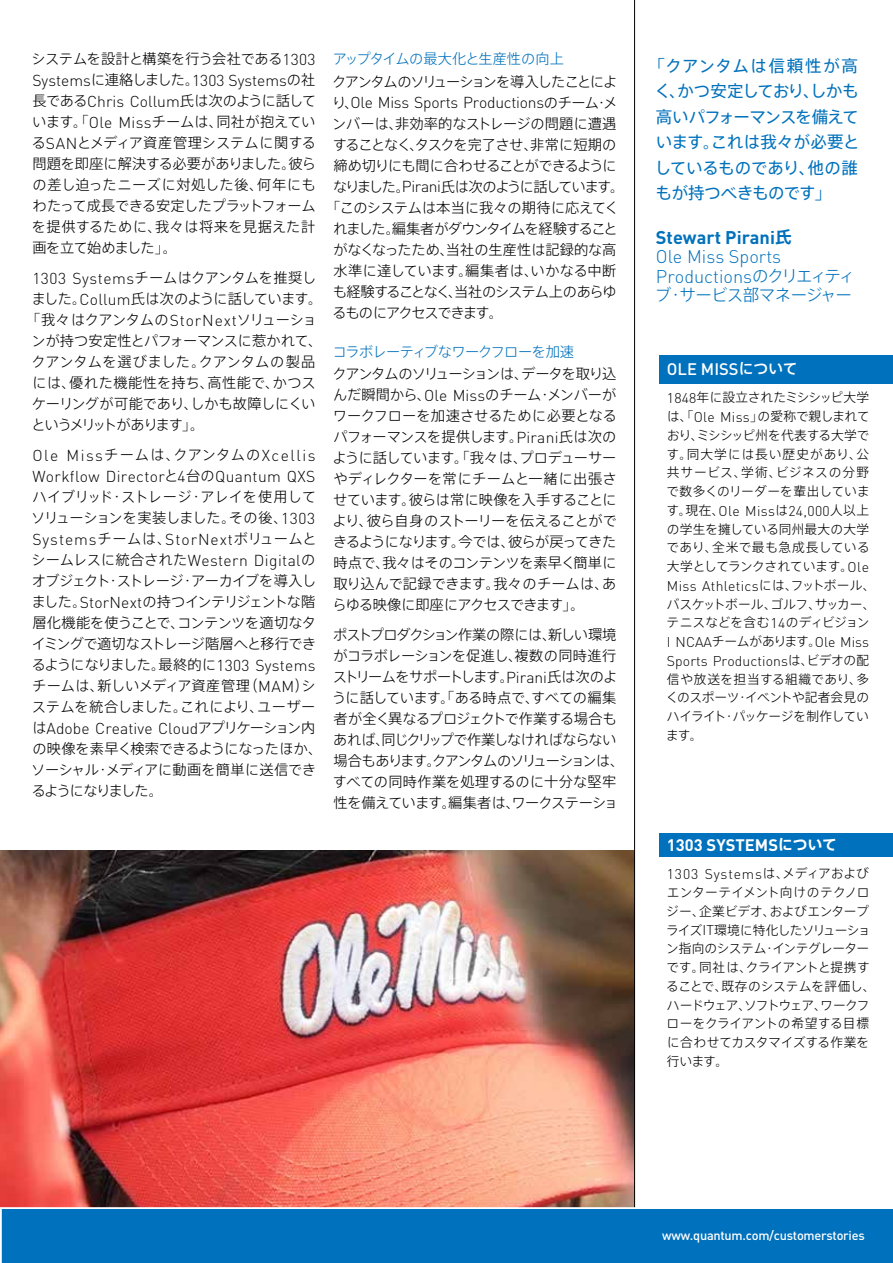
<style>
.page{position:relative;width:893px;height:1263px;background:#fff}
.page>*{position:absolute;margin:0;border:0;box-sizing:border-box;transform-origin:0 0}
.t1{font:300 18.15px/19.5px "DIN Pro";color:#0071bc}
.t2{font:16.5px/25.5px "Axis Std";letter-spacing:-.03em;color:#0071bc;text-align:justify}
.t3{font:700 16.5px "DIN Pro";color:#fff}
.t4{font:300 16.5px "Axis Std";letter-spacing:-.045em;color:#0071bc}
.t5{font:500 16.5px "DIN Pro";color:#fff}
.t6{font:300 15.75px/21px "DIN Pro";letter-spacing:.025em;color:#000}
.t7{font:300 15.75px/21px "DIN Pro";letter-spacing:.06em;color:#000}
.t8{font:300 15.75px "DIN Pro";letter-spacing:-.015em;color:#000}
.t9{font:300 15.75px "DIN Pro";color:#000}
.t10{font:300 15.75px "DIN Pro";letter-spacing:.005em;color:#000}
.t11{font:300 14.25px/21px "Axis Std";letter-spacing:-.03em;color:#000;text-align:justify}
.t12{font:300 14.25px "Axis Std";letter-spacing:-.08em;color:#000}
.t13{font:300 14.25px "Axis Std";letter-spacing:-.005em;color:#000}
.t14{font:300 14.25px "Axis Std";letter-spacing:-.105em;color:#000}
.t15{font:300 14.25px "Axis Std";letter-spacing:-.055em;color:#000}
.t16{font:300 14.25px "Axis Std";letter-spacing:-.065em;color:#000}
.t17{font:300 14.25px "Axis Std";letter-spacing:.035em;color:#000}
.t18{font:300 14.25px "Axis Std";letter-spacing:-.06em;color:#000}
.t19{font:300 14.25px "Axis Std";letter-spacing:.015em;color:#000}
.t20{font:300 14.25px "Axis Std";letter-spacing:.005em;color:#000}
.t21{font:300 14.25px "Axis Std";letter-spacing:-.06em;color:#0071bc}
.t22{font:300 14.25px "Axis Std";letter-spacing:-.01em;color:#0071bc}
.t23{font:300 14.25px "Axis Std";letter-spacing:-.09em;color:#000}
.t24{font:300 14.1px "DIN Pro";letter-spacing:.025em;color:#000}
.t25{font:300 14.1px/18.8px "DIN Pro";letter-spacing:.005em;color:#000}
.t26{font:300 14.1px "DIN Pro";letter-spacing:.06em;color:#000}
.t27{font:300 12.75px/18.8px "Axis Std";letter-spacing:-.01em;color:#000;text-align:justify}
.t28{font:300 12.75px/18.8px "Axis Std";letter-spacing:-.03em;color:#000}
.t29{font:500 12.75px "DIN Pro";letter-spacing:-.02em;color:#fff}
.s1{font-family:"DIN Pro";font-size:15.75px}
.s2{font-family:"Axis Std";font-size:14.25px}
.s3{font-weight:700}
.s4{font-family:"Axis Std";font-weight:700;font-size:16.5px}
.s5{font-family:"Axis Std";font-size:16.5px}
.s6{font-family:"Axis Std";font-size:15px}
.s7{font-family:"DIN Pro";font-size:14.1px}
.s8{font-family:"Axis Std";font-size:12.75px}
</style>
<div class="page">
<img style="left:0;top:850px;width:634px;height:357px">
<div style="left:660px;top:355px;width:233px;height:29px;background:#0071bc"></div>
<hr style="left:634px;top:0;width:1px;height:1218px;background:#000">
<div style="left:0;top:1207px;width:893px;height:56px;background:#0071bc"></div>
<div style="left:660px;top:833px;width:233px;height:24px;background:#0071bc"></div>
<p class="t11" style="left:32px;top:47px;width:285px">システムを設計と構築を行う会社である<span class="s1">1303</span></p>
<p class="t9" style="left:32px;top:68px;width:284px">Systems<span class="s2">に連絡しました。</span>1303 Systems<span class="s2">の社</span></p>
<p class="t11" style="left:32px;top:89px;width:286px">長である<span class="s1">Chris Collum</span>氏は次のように話しています。「<span class="s1">Ole Miss</span>チームは、同社が抱えている<span class="s1">SAN</span>とメディア資産管理システムに関する問題を即座に解決する必要がありました。彼らの差し迫ったニーズに対処した後、何年にもわたって成長できる安定したプラットフォームを提供するために、我々は将来を見据えた計画を立て始めました」。</p>
<p class="t11" style="left:32px;top:266px;width:285px"><span class="s1">1303 Systems</span>チームはクアンタムを推奨し</p>
<p class="t15" style="left:32px;top:288px;width:292px">ました。<span class="s1">Collum</span>氏は次のように話しています。</p>
<p class="t11" style="left:26px;top:308px;width:292px">「我々はクアンタムの<span class="s1">StorNext</span>ソリューショ</p>
<p class="t11" style="left:32px;top:329px;width:292px">ンが持つ安定性とパフォーマンスに惹かれて、</p>
<p class="t20" style="left:32px;top:351px;width:285px">クアンタムを選びました。クアンタムの製品</p>
<p class="t17" style="left:32px;top:372px;width:285px">には、優れた機能性を持ち、高性能で、かつス</p>
<p class="t11" style="left:32px;top:392px;width:285px">ケーリングが可能であり、しかも故障しにくい</p>
<p class="t14" style="left:32px;top:414px;width:174px">というメリットがあります」。</p>
<p class="t6" style="left:32px;top:443px;width:285px">Ole Miss<span class="s2">チームは、クアンタムの</span>Xcellis<br>Workflow Director<span class="s2">と</span>4<span class="s2">台の</span>Quantum QXS</p>
<p class="t11" style="left:31px;top:485px;width:286px">ハイブリッド・ストレージ・アレイを使用してソリューションを実装しました。その後、<span class="s1">1303</span></p>
<p class="t7" style="left:32px;top:527px;width:287px">Systems<span class="s2">チームは、</span>StorNext<span class="s2">ボリュームとシームレスに統合された</span>Western Digital<span class="s2">の</span></p>
<p class="t11" style="left:32px;top:569px;width:286px">オブジェクト・ストレージ・アーカイブを導入しました。<span class="s1">StorNext</span>の持つインテリジェントな階層化機能を使うことで、コンテンツを適切なタイミングで適切なストレージ階層へと移行できるようになりました。最終的に<span class="s1">1303 Systems</span>チームは、新しいメディア資産管理（<span class="s1">MAM</span>）システムを統合しました。これにより、ユーザー</p>
<p class="t10" style="left:32px;top:716px;width:285px"><span class="s2">は</span>Adobe Creative Cloud<span class="s2">アプリケーション内</span></p>
<p class="t11" style="left:31px;top:737px;width:293px;text-align:left">の映像を素早く検索できるようになったほか、ソーシャル・メディアに動画を簡単に送信できるようになりました。</p>
<p class="t22" style="left:333px;top:48px;width:233px">アップタイムの最大化と生産性の向上</p>
<p class="t12" style="left:333px;top:71px;width:286px">クアンタムのソリューションを導入したことによ</p>
<p class="t8" style="left:332px;top:90px;width:287px"><span class="s2">り、</span>Ole Miss Sports Productions<span class="s2">のチーム・メ</span></p>
<p class="t13" style="left:332px;top:113px;width:286px">ンバーは、非効率的なストレージの問題に遭遇</p>
<p class="t11" style="left:333px;top:133px;width:285px">することなく、タスクを完了させ、非常に短期の</p>
<p class="t18" style="left:333px;top:155px;width:285px">締め切りにも間に合わせることができるように</p>
<p class="t14" style="left:333px;top:176px;width:293px">なりました。<span class="s1">Pirani</span>氏は次のように話しています。</p>
<p class="t11" style="left:326px;top:196px;width:294px">「このシステムは本当に我々の期待に応えてく</p>
<p class="t16" style="left:333px;top:218px;width:286px">れました。編集者がダウンタイムを経験すること</p>
<p class="t13" style="left:333px;top:239px;width:285px">がなくなったため、当社の生産性は記録的な高</p>
<p class="t19" style="left:333px;top:260px;width:285px">水準に達しています。編集者は、いかなる中断</p>
<p class="t12" style="left:333px;top:281px;width:285px">も経験することなく、当社のシステム上のあらゆ</p>
<p class="t23" style="left:333px;top:302px;width:172px">るものにアクセスできます。</p>
<p class="t21" style="left:333px;top:341px;width:243px">コラボレーティブなワークフローを加速</p>
<p class="t11" style="left:332px;top:362px;width:286px">クアンタムのソリューションは、データを取り込んだ瞬間から、<span class="s1">Ole Miss</span>のチーム・メンバーがワークフローを加速させるために必要となるパフォーマンスを提供します。<span class="s1">Pirani</span>氏は次のように話しています。「我々は、プロデューサーやディレクターを常にチームと一緒に出張させています。彼らは常に映像を入手することにより、彼ら自身のストーリーを伝えることができるようになります。今では、彼らが戻ってきた時点で、我々はそのコンテンツを素早く簡単に取り込んで記録できます。我々のチームは、あらゆる映像に即座にアクセスできます」。</p>
<p class="t11" style="left:332px;top:623px;width:294px;text-align:left">ポストプロダクション作業の際には、新しい環境がコラボレーションを促進し、複数の同時進行ストリームをサポートします。<span class="s1">Pirani</span>氏は次のように話しています。「ある時点で、すべての編集者が全く異なるプロジェクトで作業する場合もあれば、同じクリップで作業しなければならない場合もあります。クアンタムのソリューションは、すべての同時作業を処理するのに十分な堅牢性を備えています。編集者は、ワークステーショ</p>
<p class="t2" style="left:655px;top:52px;width:206px;text-indent:-6px">「クアンタムは信頼性が高く、かつ安定しており、しかも高いパフォーマンスを備えています。これは我々が必要としているものであり、他の誰もが持つべきものです」</p>
<p class="t1" style="left:656px;top:226px;width:201px"><span class="s3">Stewart Pirani</span><span class="s4">氏<br></span>Ole Miss Sports<br>Productions<span class="s5">のクリエィティ</span></p>
<p class="t4" style="left:655px;top:283px;width:199px">ブ・サービス部マネージャー</p>
<p class="t5" style="left:667px;top:356px;width:132px">OLE MISS<span class="s6">について</span></p>
<p class="t27" style="left:666px;top:387px;width:205px"><span class="s7">1848</span>年に設立されたミシシッピ大学は、「<span class="s7">Ole Miss</span>」の愛称で親しまれており、ミシシッピ州を代表する大学です。同大学には長い歴史があり、公共サービス、学術、ビジネスの分野で数多くのリーダーを輩出していま</p>
<p class="t24" style="left:666px;top:500px;width:204px"><span class="s8">す。現在、</span>Ole Miss<span class="s8">は</span>24,000<span class="s8">人以上</span></p>
<p class="t27" style="left:666px;top:519px;width:205px">の学生を擁している同州最大の大学であり、全米で最も急成長している大学としてランクされています。<span class="s7">Ole</span></p>
<p class="t24" style="left:667px;top:575px;width:210px">Miss Athletics<span class="s8">には、フットボール、</span></p>
<p class="t27" style="left:666px;top:594px;width:210px">バスケットボール、ゴルフ、サッカー、テニスなどを含む<span class="s7">14</span>のディビジョン</p>
<p class="t25" style="left:667px;top:631px;width:204px">I NCAA<span class="s8">チームがあります。</span>Ole Miss<br>Sports Productions<span class="s8">は、ビデオの配</span></p>
<p class="t27" style="left:666px;top:669px;width:205px">信や放送を担当する組織であり、多くのスポーツ・イベントや記者会見のハイライト・パッケージを制作しています。</p>
<p class="t3" style="left:667px;top:831px;width:172px">1303 SYSTEMS<span class="s6">について</span></p>
<p class="t26" style="left:667px;top:863px;width:204px">1303 Systems<span class="s8">は、メディアおよび</span></p>
<p class="t28" style="left:666px;top:882px;width:211px">エンターテイメント向けのテクノロジー、企業ビデオ、およびエンタープライズ<span class="s7">IT</span>環境に特化したソリューション指向のシステム・インテグレーターです。同社は、クライアントと提携することで、既存のシステムを評価し、ハードウェア、ソフトウェア、ワークフローをクライアントの希望する目標に合わせてカスタマイズする作業を行います。</p>
<p class="t29" style="left:662px;top:1225px;width:204px">www.quantum.com/customerstories</p>
</div>
